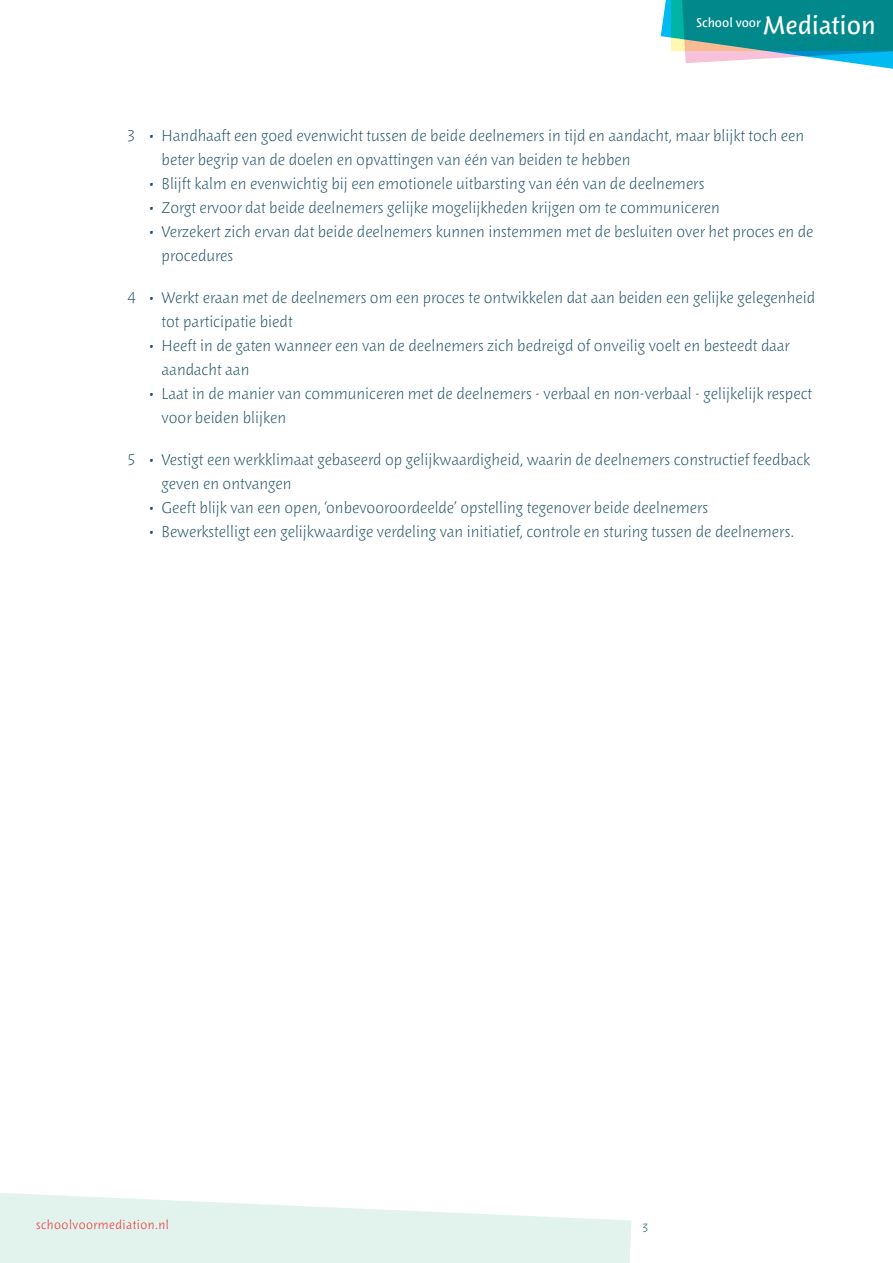
<style>
.page{position:relative;width:893px;height:1263px;background:#fff}
.page>*{position:absolute;margin:0;border:0;box-sizing:border-box;transform-origin:0 0}
.t1{font:300 18px/24px "Woodland ITC";color:#1e4e64}
.t2{font:500 14.7px "Woodland ITC";color:#fff}
.t3{font:300 14.25px "Woodland ITC";letter-spacing:.03em;color:#ee1d23}
.t4{font:300 14.25px "Woodland ITC";color:#1e4e64}
.s1{font-size:29.4px}
</style>
<div class="page">
<svg style="left:661px;top:0;width:232px;height:69px"></svg>
<svg style="left:671px;top:0;width:222px;height:51px;background:#0e8d8c"></svg>
<svg style="left:0;top:1193px;width:631px;height:70px"></svg>
<p class="t2" style="left:696px;top:15px;width:181px">School voor <span class="s1">Mediation</span></p>
<p class="t1" style="left:162px;top:124px;width:644px;text-indent:-34px">= • Handhaaft een goed evenwicht tussen de beide deelnemers in tijd en aandacht, maar blijkt toch een beter begrip van de doelen en opvattingen van één van beiden te hebben</p>
<p class="t1" style="left:149px;top:172px;width:557px">• Blijft kalm en evenwichtig bij een emotionele uitbarsting van één van de deelnemers</p>
<p class="t1" style="left:149px;top:196px;width:572px">• Zorgt ervoor dat beide deelnemers gelijke mogelijkheden krijgen om te communiceren</p>
<p class="t1" style="left:162px;top:220px;width:653px;text-indent:-13px">• Verzekert zich ervan dat beide deelnemers kunnen instemmen met de besluiten over het proces en de procedures</p>
<p class="t1" style="left:162px;top:286px;width:655px;text-indent:-34px">&gt; • Werkt eraan met de deelnemers om een proces te ontwikkelen dat aan beiden een gelijke gelegenheid tot participatie biedt</p>
<p class="t1" style="left:162px;top:334px;width:630px;text-indent:-13px">• Heeft in de gaten wanneer een van de deelnemers zich bedreigd of onveilig voelt en besteedt daar aandacht aan</p>
<p class="t1" style="left:162px;top:382px;width:652px;text-indent:-13px">• Laat in de manier van communiceren met de deelnemers - verbaal en non-verbaal - gelijkelijk respect voor beiden blijken</p>
<p class="t1" style="left:162px;top:448px;width:650px;text-indent:-34px">^ • Vestigt een werkklimaat gebaseerd op gelijkwaardigheid, waarin de deelnemers constructief feedback geven en ontvangen</p>
<p class="t1" style="left:149px;top:496px;width:561px">• Geeft blijk van een open, ‘onbevooroordeelde’ opstelling tegenover beide deelnemers</p>
<p class="t1" style="left:149px;top:520px;width:647px">• Bewerkstelligt een gelijkwaardige verdeling van initiatief, controle en sturing tussen de deelnemers.</p>
<p class="t3" style="left:36px;top:1218px;width:134px">schoolvoormediation.nl</p>
<p class="t4" style="left:642px;top:1218px;width:8px">3</p>
</div>
